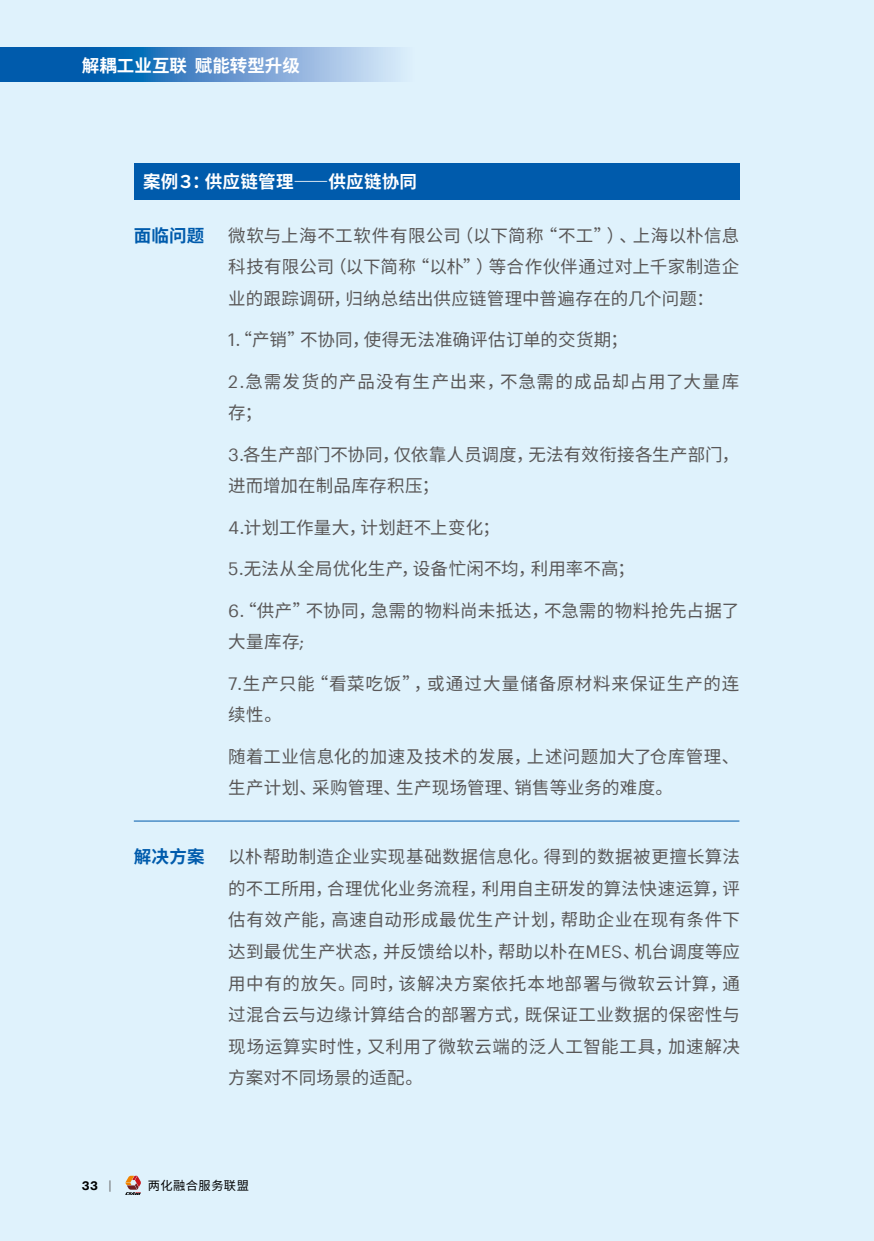
<style>
.page{position:relative;width:874px;height:1241px;background:#fff}
.page>*{position:absolute;margin:0;border:0;box-sizing:border-box;transform-origin:0 0}
.t1{font:17.5px/31.5px "Source Han Sans CN";letter-spacing:.02em;color:#595757}
.t2{font:17.5px/31.5px "Source Han Sans CN";letter-spacing:.05em;color:#595757}
.t3{font:17.5px/31.5px "Source Han Sans CN";letter-spacing:.06em;color:#595757}
.t4{font:700 17.5px "Source Han Sans CN";color:#fff}
.t5{font:700 17.5px "Source Han Sans CN";letter-spacing:.01em;color:#005bac}
.t6{font:12.25px "Source Han Sans CN";letter-spacing:.04em;color:#000}
.t7{font:600 12.25px "Graphik";color:#000}
.s1{font-family:"Graphik"}
.s2{font-weight:400;color:#595757}
</style>
<div class="page">
<div style="left:0;top:0;width:873px;height:1240px;background:#dff2fc"></div>
<svg style="left:0;top:48px;width:400px;height:33px;background:#518ec9"></svg>
<svg style="left:125px;top:1175px;width:16px;height:19px"></svg>
<div style="left:134px;top:164px;width:605px;height:36px;background:#005bac"></div>
<hr style="left:134px;top:820px;width:605px;height:1px;background:#005bac">
<p class="t4" style="left:82px;top:55px;width:219px">解耦工业互联 赋能转型升级</p>
<p class="t4" style="left:143px;top:172px;width:275px">案例３：供应链管理――供应链协同</p>
<p class="t5" style="left:134px;top:225px;width:72px">面临问题</p>
<p class="t1" style="left:228px;top:220px;width:512px;text-align:justify">微软与上海不工软件有限公司（以下简称“不工”）、上海以朴信息科技有限公司（以下简称“以朴”）等合作伙伴通过对上千家制造企业的跟踪调研，归纳总结出供应链管理中普遍存在的几个问题：</p>
<p class="t1" style="left:228px;top:324px;width:401px"><span class="s1">1.</span>“产销”不协同，使得无法准确评估订单的交货期；</p>
<p class="t3" style="left:228px;top:366px;width:512px"><span class="s1">2.</span>急需发货的产品没有生产出来，不急需的成品却占用了大量库存；</p>
<p class="t1" style="left:228px;top:439px;width:512px"><span class="s1">3.</span>各生产部门不协同，仅依靠人员调度，无法有效衔接各生产部门，进而增加在制品库存积压；</p>
<p class="t1" style="left:228px;top:512px;width:273px"><span class="s1">4.</span>计划工作量大，计划赶不上变化；</p>
<p class="t1" style="left:228px;top:553px;width:408px"><span class="s1">5.</span>无法从全局优化生产，设备忙闲不均，利用率不高；</p>
<p class="t1" style="left:228px;top:594px;width:512px"><span class="s1">6.</span>“供产”不协同，急需的物料尚未抵达，不急需的物料抢先占据了大量库存<span class="s1">;</span></p>
<p class="t2" style="left:228px;top:667px;width:512px"><span class="s1">7.</span>生产只能“看菜吃饭”，或通过大量储备原材料来保证生产的连续性。</p>
<p class="t1" style="left:228px;top:740px;width:512px">随着工业信息化的加速及技术的发展，上述问题加大了仓库管理、生产计划、采购管理、生产现场管理、销售等业务的难度。</p>
<p class="t5" style="left:134px;top:847px;width:72px">解决方案</p>
<p class="t1" style="left:228px;top:841px;width:513px;text-align:justify">以朴帮助制造企业实现基础数据信息化。得到的数据被更擅长算法的不工所用，合理优化业务流程，利用自主研发的算法快速运算，评估有效产能，高速自动形成最优生产计划，帮助企业在现有条件下达到最优生产状态，并反馈给以朴，帮助以朴在<span class="s1">MES</span>、机台调度等应用中有的放矢。同时，该解决方案依托本地部署与微软云计算，通过混合云与边缘计算结合的部署方式，既保证工业数据的保密性与现场运算实时性，又利用了微软云端的泛人工智能工具，加速解决方案对不同场景的适配。</p>
<p class="t7" style="left:82px;top:1176px;width:31px">33 <span class="s2">|</span></p>
<p class="t6" style="left:148px;top:1178px;width:103px">两化融合服务联盟</p>
</div>
